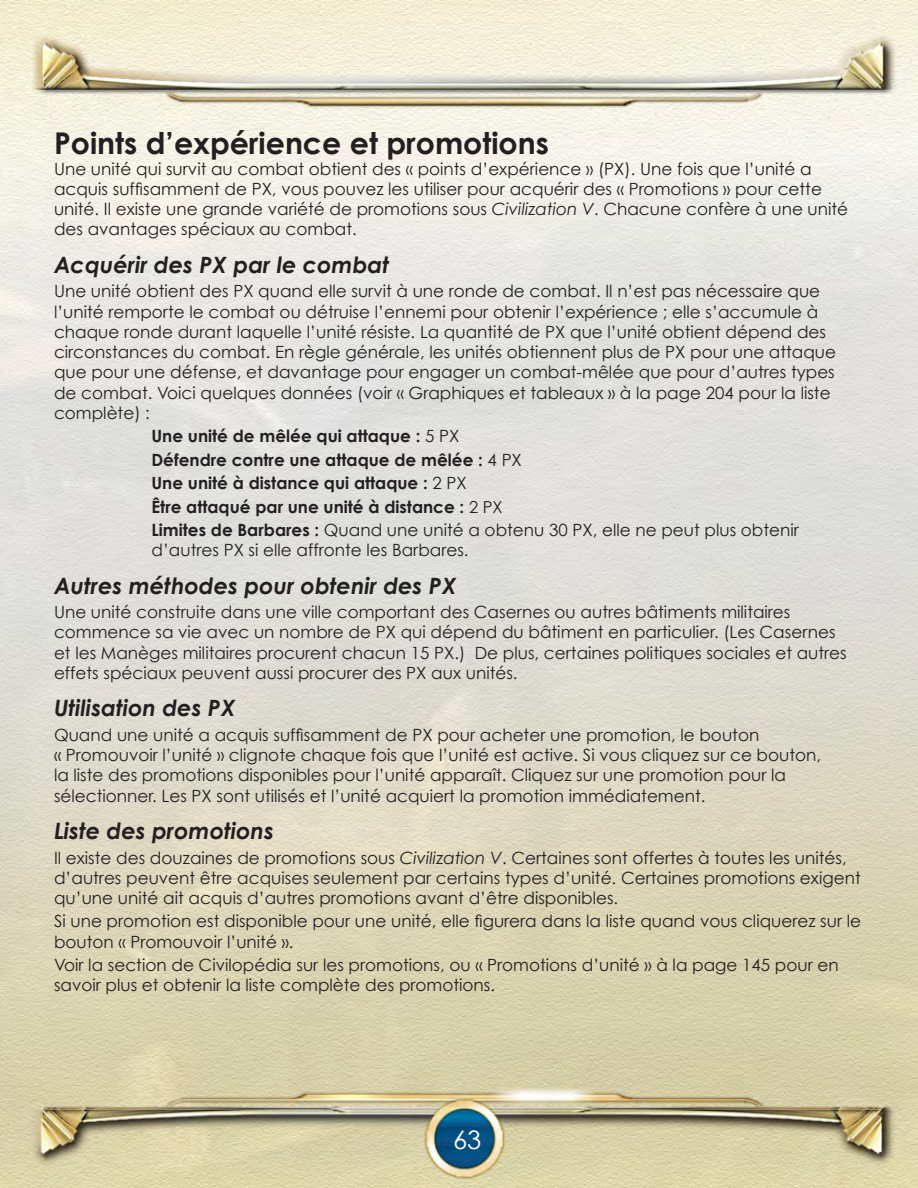
<style>
.page{position:relative;width:918px;height:1188px;background:#fff}
.page>*{position:absolute;margin:0;border:0;box-sizing:border-box;transform-origin:0 0}
.Head_3{font:700 30px "Century Gothic";color:#231f20}
.t1{font:25.5px "Century Gothic";color:#fff}
.Head_4{font:italic 700 22.5px "Century Gothic";color:#231f20}
.body_copy{font:16.8px/20.2px "Century Gothic";color:#231f20}
.indent_unit{font:700 16.8px "Century Gothic";color:#231f20}
.indent_unit-2{font:16.8px/20.2px "Century Gothic";color:#231f20}
.s1{font-style:italic}
.s2{font-weight:400}
.s3{font-weight:400;font-size:16.5px}
.s4{font-weight:700}
</style>
<div class="page">
<img style="left:0;top:0;width:918px;height:1188px">
<p class="Head_3" style="left:54px;top:125px;width:496px">Points d’expérience et promotions</p>
<p class="body_copy" style="left:54px;top:158px;width:796px">Une unité qui survit au combat obtient des « points d’expérience » (PX). Une fois que l’unité a acquis suffisamment de PX, vous pouvez les utiliser pour acquérir des « Promotions » pour cette unité. Il existe une grande variété de promotions sous <span class="s1">Civilization V</span>. Chacune confère à une unité des avantages spéciaux au combat.</p>
<p class="Head_4" style="left:54px;top:250px;width:337px">Acquérir des PX par le combat</p>
<p class="body_copy" style="left:54px;top:281px;width:784px">Une unité obtient des PX quand elle survit à une ronde de combat. Il n’est pas nécessaire que l’unité remporte le combat ou détruise l’ennemi pour obtenir l’expérience ; elle s’accumule à chaque ronde durant laquelle l’unité résiste. La quantité de PX que l’unité obtient dépend des circonstances du combat. En règle générale, les unités obtiennent plus de PX pour une attaque que pour une défense, et davantage pour engager un combat-mêlée que pour d’autres types de combat. Voici quelques données (voir « Graphiques et tableaux » à la page 204 pour la liste complète) :</p>
<p class="indent_unit" style="left:152px;top:426px;width:309px">Une unité de mêlée qui attaque : <span class="s2">5 PX</span></p>
<p class="indent_unit" style="left:152px;top:449px;width:372px">Défendre contre une attaque de mêlée : <span class="s2">4 PX</span></p>
<p class="indent_unit" style="left:152px;top:472px;width:317px">Une unité à distance qui attaque : <span class="s2">2 PX</span></p>
<p class="indent_unit" style="left:152px;top:496px;width:353px">Être attaqué par une unité à distance : <span class="s3">2 PX</span></p>
<p class="indent_unit-2" style="left:152px;top:520px;width:649px"><span class="s4">Limites de Barbares :</span> Quand une unité a obtenu 30 PX, elle ne peut plus obtenir d’autres PX si elle affronte les Barbares.</p>
<p class="Head_4" style="left:54px;top:571px;width:404px">Autres méthodes pour obtenir des PX</p>
<p class="body_copy" style="left:54px;top:602px;width:794px">Une unité construite dans une ville comportant des Casernes ou autres bâtiments militaires commence sa vie avec un nombre de PX qui dépend du bâtiment en particulier. (Les Casernes et les Manèges militaires procurent chacun 15 PX.) De plus, certaines politiques sociales et autres effets spéciaux peuvent aussi procurer des PX aux unités.</p>
<p class="Head_4" style="left:54px;top:694px;width:183px">Utilisation des PX</p>
<p class="body_copy" style="left:54px;top:724px;width:769px">Quand une unité a acquis suffisamment de PX pour acheter une promotion, le bouton<br>« Promouvoir l’unité » clignote chaque fois que l’unité est active. Si vous cliquez sur ce bouton, la liste des promotions disponibles pour l’unité apparaît. Cliquez sur une promotion pour la sélectionner. Les PX sont utilisés et l’unité acquiert la promotion immédiatement.</p>
<p class="Head_4" style="left:54px;top:816px;width:222px">Liste des promotions</p>
<p class="body_copy" style="left:54px;top:847px;width:808px">Il existe des douzaines de promotions sous <span class="s1">Civilization V</span>. Certaines sont offertes à toutes les unités, d’autres peuvent être acquises seulement par certains types d’unité. Certaines promotions exigent qu’une unité ait acquis d’autres promotions avant d’être disponibles.</p>
<p class="body_copy" style="left:54px;top:911px;width:809px">Si une promotion est disponible pour une unité, elle figurera dans la liste quand vous cliquerez sur le bouton « Promouvoir l’unité ».</p>
<p class="body_copy" style="left:54px;top:955px;width:786px">Voir la section de Civilopédia sur les promotions, ou « Promotions d’unité » à la page 145 pour en savoir plus et obtenir la liste complète des promotions.</p>
<h2 class="t1" style="left:453px;top:1125px;width:30px">63</h2>
</div>
